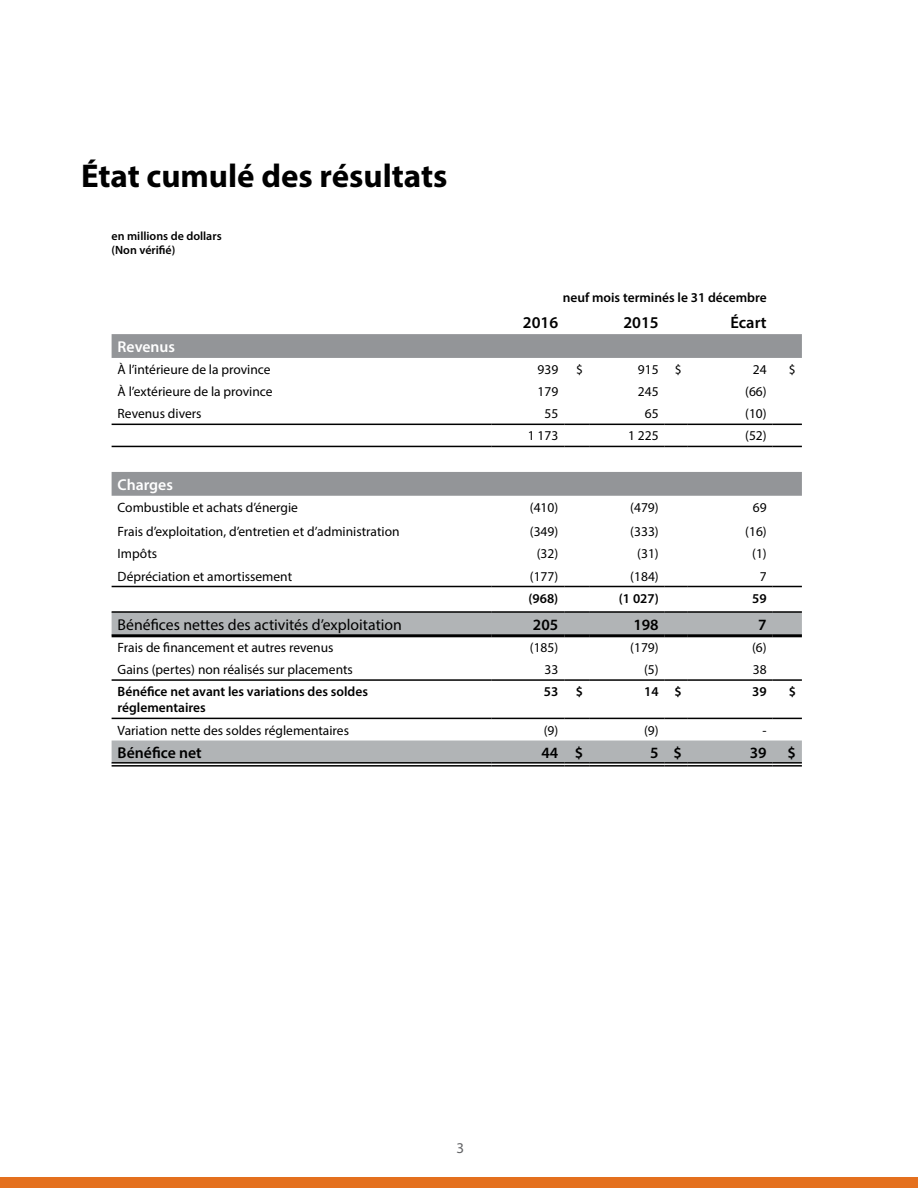
<style>
.page{position:relative;width:918px;height:1188px;background:#fff}
.page>*{position:absolute;margin:0;border:0;box-sizing:border-box;transform-origin:0 0}
.t1{font:700 33px "Myriad Pro";color:#000}
.t2{font:600 16.5px "Myriad Pro";color:#000}
.t3{font:15.75px "Myriad Pro";color:#000}
.t4{font:600 15.75px "Myriad Pro";color:#000}
.t5{font:600 15.75px "Myriad Pro";color:#fff}
.t6{font:15px "Myriad Pro";color:#636466}
.t7{font:13.5px "Myriad Pro";color:#000}
.t8{font:600 13.5px/16.2px "Myriad Pro";color:#000}
.t9{font:600 12px/13.5px "Myriad Pro";color:#000}
</style>
<div class="page">
<div style="left:0;top:1177px;width:918px;height:11px;background:#e4701e"></div>
<div style="left:112px;top:334px;width:690px;height:24px;background:#939598"></div>
<svg style="left:112px;top:425px;width:690px;height:163px"></svg>
<div style="left:112px;top:472px;width:690px;height:24px;background:#939598"></div>
<svg style="left:112px;top:613px;width:690px;height:149px"></svg>
<hr style="left:492px;top:586px;width:72px;height:1px;background:#000">
<hr style="left:589px;top:586px;width:76px;height:1px;background:#000">
<hr style="left:688px;top:586px;width:85px;height:1px;background:#000">
<hr style="left:492px;top:611px;width:72px;height:2px;background:#000">
<hr style="left:589px;top:611px;width:76px;height:2px;background:#000">
<hr style="left:688px;top:611px;width:85px;height:2px;background:#000">
<hr style="left:492px;top:634px;width:72px;height:3px;background:#000">
<hr style="left:589px;top:634px;width:76px;height:3px;background:#000">
<hr style="left:688px;top:634px;width:85px;height:3px;background:#000">
<hr style="left:492px;top:424px;width:72px;height:1px;background:#000">
<hr style="left:589px;top:424px;width:76px;height:1px;background:#000">
<hr style="left:688px;top:424px;width:85px;height:1px;background:#000">
<hr style="left:112px;top:446px;width:380px;height:1px;background:#000">
<hr style="left:492px;top:446px;width:72px;height:1px;background:#000">
<svg style="left:564px;top:446px;width:25px;height:1px"></svg>
<hr style="left:589px;top:446px;width:76px;height:1px;background:#000">
<svg style="left:665px;top:446px;width:23px;height:1px"></svg>
<hr style="left:688px;top:446px;width:85px;height:1px;background:#000">
<svg style="left:773px;top:446px;width:29px;height:1px"></svg>
<hr style="left:112px;top:679px;width:380px;height:2px;background:#000">
<hr style="left:492px;top:679px;width:72px;height:2px;background:#000">
<hr style="left:564px;top:679px;width:25px;height:2px;background:#000">
<hr style="left:589px;top:679px;width:76px;height:2px;background:#000">
<hr style="left:665px;top:679px;width:23px;height:2px;background:#000">
<hr style="left:688px;top:679px;width:85px;height:2px;background:#000">
<hr style="left:773px;top:679px;width:29px;height:2px;background:#000">
<hr style="left:112px;top:762px;width:380px;height:2px;background:#000">
<hr style="left:112px;top:765px;width:380px;height:2px;background:#000">
<hr style="left:492px;top:762px;width:72px;height:2px;background:#000">
<hr style="left:492px;top:765px;width:72px;height:2px;background:#000">
<hr style="left:564px;top:762px;width:25px;height:2px;background:#000">
<hr style="left:564px;top:765px;width:25px;height:2px;background:#000">
<hr style="left:589px;top:762px;width:76px;height:2px;background:#000">
<hr style="left:589px;top:765px;width:76px;height:2px;background:#000">
<hr style="left:665px;top:762px;width:23px;height:2px;background:#000">
<hr style="left:665px;top:765px;width:23px;height:2px;background:#000">
<hr style="left:688px;top:762px;width:85px;height:2px;background:#000">
<hr style="left:688px;top:765px;width:85px;height:2px;background:#000">
<hr style="left:773px;top:762px;width:29px;height:2px;background:#000">
<hr style="left:773px;top:765px;width:29px;height:2px;background:#000">
<hr style="left:112px;top:424px;width:380px;height:1px;background:#000">
<svg style="left:564px;top:424px;width:25px;height:1px"></svg>
<svg style="left:665px;top:424px;width:23px;height:1px"></svg>
<svg style="left:773px;top:424px;width:29px;height:1px"></svg>
<hr style="left:112px;top:586px;width:380px;height:1px;background:#000">
<svg style="left:564px;top:586px;width:25px;height:1px"></svg>
<svg style="left:665px;top:586px;width:23px;height:1px"></svg>
<svg style="left:773px;top:586px;width:29px;height:1px"></svg>
<hr style="left:112px;top:611px;width:380px;height:2px;background:#000">
<hr style="left:564px;top:611px;width:25px;height:2px;background:#000">
<hr style="left:665px;top:611px;width:23px;height:2px;background:#000">
<hr style="left:773px;top:611px;width:29px;height:2px;background:#000">
<svg style="left:112px;top:680px;width:690px;height:39px"></svg>
<hr style="left:112px;top:634px;width:380px;height:3px;background:#000">
<hr style="left:564px;top:634px;width:25px;height:3px;background:#000">
<hr style="left:665px;top:634px;width:23px;height:3px;background:#000">
<hr style="left:773px;top:634px;width:29px;height:3px;background:#000">
<h1 class="t1" style="left:81px;top:154px;width:368px">État cumulé des résultats</h1>
<p class="t9" style="left:112px;top:229px;width:112px">en millions de dollars (Non vérifié)</p>
<p class="t8" style="left:563px;top:289px;width:206px">neuf mois terminés le 31 décembre</p>
<p class="t2" style="left:523px;top:312px;width:37px">2016</p>
<p class="t2" style="left:623px;top:312px;width:37px">2015</p>
<p class="t2" style="left:730px;top:312px;width:38px">Écart</p>
<p class="t5" style="left:118px;top:337px;width:59px">Revenus</p>
<p class="t7" style="left:118px;top:361px;width:155px">À l’intérieure de la province</p>
<p class="t7" style="left:538px;top:361px;width:22px">939</p>
<p class="t7" style="left:576px;top:361px;width:8px">$</p>
<p class="t7" style="left:638px;top:361px;width:45px">915 $</p>
<p class="t7" style="left:753px;top:361px;width:15px">24</p>
<p class="t7" style="left:789px;top:361px;width:8px">$</p>
<p class="t7" style="left:118px;top:383px;width:157px">À l’extérieure de la province</p>
<p class="t7" style="left:538px;top:383px;width:22px">179</p>
<p class="t7" style="left:638px;top:383px;width:22px">245</p>
<p class="t7" style="left:745px;top:383px;width:23px">(66)</p>
<p class="t7" style="left:118px;top:405px;width:85px">Revenus divers</p>
<p class="t7" style="left:544px;top:405px;width:15px">55</p>
<p class="t7" style="left:645px;top:405px;width:15px">65</p>
<p class="t7" style="left:745px;top:405px;width:23px">(10)</p>
<p class="t7" style="left:528px;top:428px;width:32px">1 173</p>
<p class="t7" style="left:628px;top:428px;width:32px">1 225</p>
<p class="t7" style="left:745px;top:428px;width:23px">(52)</p>
<p class="t5" style="left:118px;top:474px;width:57px">Charges</p>
<p class="t7" style="left:118px;top:499px;width:182px">Combustible et achats d’énergie</p>
<p class="t7" style="left:530px;top:499px;width:30px">(410)</p>
<p class="t7" style="left:630px;top:499px;width:30px">(479)</p>
<p class="t7" style="left:753px;top:499px;width:15px">69</p>
<p class="t7" style="left:118px;top:523px;width:283px">Frais d’exploitation, d’entretien et d’administration</p>
<p class="t7" style="left:530px;top:523px;width:30px">(349)</p>
<p class="t7" style="left:630px;top:523px;width:30px">(333)</p>
<p class="t7" style="left:745px;top:523px;width:23px">(16)</p>
<p class="t7" style="left:118px;top:546px;width:41px">Impôts</p>
<p class="t7" style="left:537px;top:546px;width:23px">(32)</p>
<p class="t7" style="left:637px;top:546px;width:23px">(31)</p>
<p class="t7" style="left:752px;top:546px;width:16px">(1)</p>
<p class="t7" style="left:118px;top:568px;width:176px">Dépréciation et amortissement</p>
<p class="t7" style="left:530px;top:568px;width:30px">(177)</p>
<p class="t7" style="left:630px;top:568px;width:30px">(184)</p>
<p class="t7" style="left:760px;top:568px;width:8px">7</p>
<p class="t8" style="left:528px;top:590px;width:31px">(968)</p>
<p class="t8" style="left:619px;top:590px;width:41px">(1 027)</p>
<p class="t8" style="left:752px;top:590px;width:16px">59</p>
<p class="t3" style="left:118px;top:615px;width:286px">Bénéfices nettes des activités d’exploitation</p>
<p class="t4" style="left:533px;top:615px;width:27px">205</p>
<p class="t4" style="left:633px;top:615px;width:27px">198</p>
<p class="t4" style="left:758px;top:615px;width:10px">7</p>
<p class="t7" style="left:118px;top:639px;width:217px">Frais de financement et autres revenus</p>
<p class="t7" style="left:530px;top:639px;width:30px">(185)</p>
<p class="t7" style="left:630px;top:639px;width:30px">(179)</p>
<p class="t7" style="left:752px;top:639px;width:16px">(6)</p>
<p class="t7" style="left:118px;top:661px;width:237px">Gains (pertes) non réalisés sur placements</p>
<p class="t7" style="left:544px;top:661px;width:15px">33</p>
<p class="t7" style="left:644px;top:661px;width:16px">(5)</p>
<p class="t7" style="left:753px;top:661px;width:15px">38</p>
<p class="t8" style="left:118px;top:683px;width:252px">Bénéfice net avant les variations des soldes réglementaires</p>
<p class="t8" style="left:544px;top:683px;width:16px">53</p>
<p class="t8" style="left:576px;top:683px;width:9px">$</p>
<p class="t8" style="left:644px;top:683px;width:39px">14 $</p>
<p class="t8" style="left:752px;top:683px;width:16px">39</p>
<p class="t8" style="left:789px;top:683px;width:9px">$</p>
<p class="t7" style="left:118px;top:722px;width:233px">Variation nette des soldes réglementaires</p>
<p class="t7" style="left:544px;top:722px;width:16px">(9)</p>
<p class="t7" style="left:644px;top:722px;width:16px">(9)</p>
<p class="t7" style="left:763px;top:722px;width:6px">-</p>
<p class="t4" style="left:118px;top:743px;width:86px">Bénéfice net</p>
<p class="t4" style="left:541px;top:743px;width:43px">44 $</p>
<p class="t4" style="left:650px;top:743px;width:33px">5 $</p>
<p class="t4" style="left:750px;top:743px;width:18px">39</p>
<p class="t4" style="left:787px;top:743px;width:10px">$</p>
<p class="t6" style="left:457px;top:1139px;width:9px">3</p>
</div>
